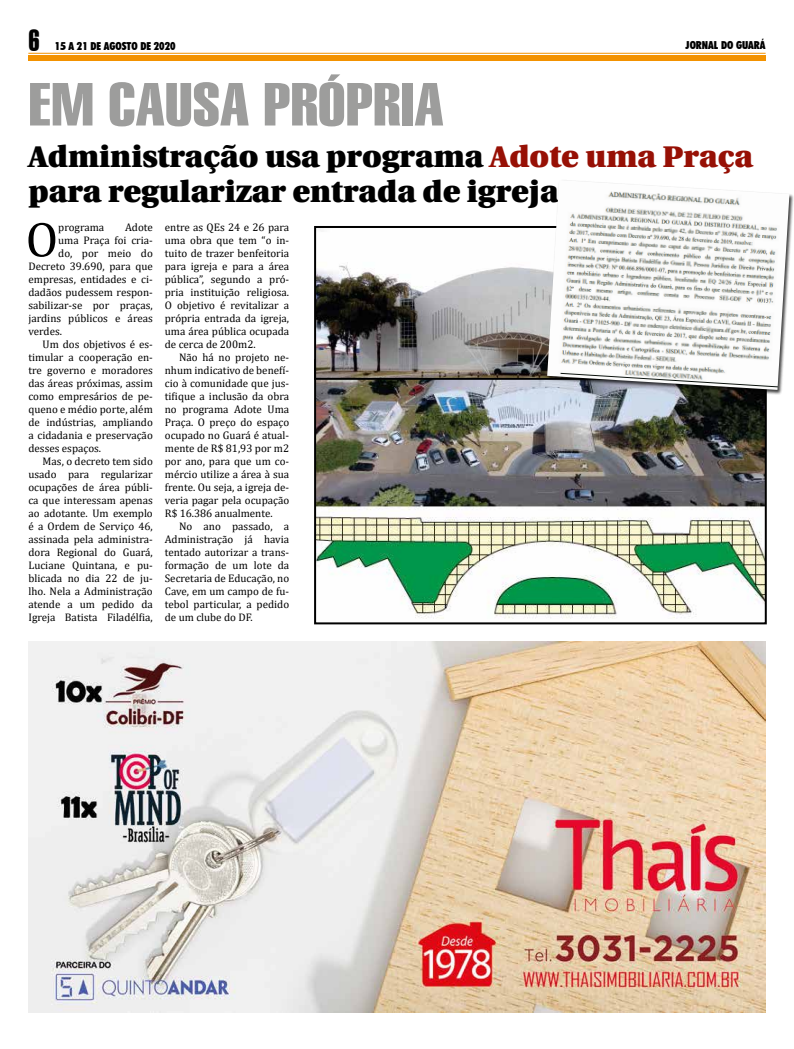
<style>
.page{position:relative;width:794px;height:1049px;background:#fff}
.page>*{position:absolute;margin:0;border:0;box-sizing:border-box;transform-origin:0 0}
.t1{font:59px "Swiss 911 BT Extra Compressed";color:#9d9d9c;scale:1.25 1}
.t2{font:50px "Cambria";color:#000}
.t3{font:900 30px/35px "Utopia";color:#000}
.t4{font:29.6px "Swiss 911 BT Extra Compressed";color:#000}
.t5{font:11px/13px "Cambria";color:#000;text-align:justify}
.t6{font:900 condensed 11px "Futura BT";color:#000}
.s1{color:#971005}
</style>
<div class="page">
<div style="left:28px;top:55px;width:737px;height:6px;background:#f39200"></div>
<hr style="left:28px;top:53px;width:737px;height:1px;background:#f39200">
<img style="left:314px;top:381px;width:453px;height:244px">
<svg style="left:314px;top:226px;width:232px;height:155px"></svg>
<img style="left:28px;top:642px;width:738px;height:370px">
<div style="left:546px;top:179px;width:248px;height:216px;background:#000;opacity:.75"></div>
<img style="left:547px;top:180px;width:242px;height:210px">
<h3 class="t4" style="left:28px;top:24px;width:13px">6</h3>
<p class="t6" style="left:55px;top:39px;width:122px">15 A 21 DE AGOSTO DE 2020</p>
<p class="t6" style="left:685px;top:38px;width:82px">JORNAL DO GUARÁ</p>
<h1 class="t1" style="left:28px;top:71px;width:334px">EM CAUSA PRÓPRIA</h1>
<h3 class="t3" style="left:28px;top:140px;width:726px">Administração usa programa <span class="s1">Adote uma Praça </span>para regularizar entrada de igreja</h3>
<h2 class="t2" style="left:26px;top:210px;width:34px">O</h2>
<p class="t5" style="left:58px;top:220px;width:48px">programa</p>
<p class="t5" style="left:125px;top:220px;width:29px">Adote</p>
<p class="t5" style="left:165px;top:220px;width:126px">entre as QEs 24 e 26 para uma obra que tem “o in&shy;tuito de trazer benfeitoria para igreja e para a área pública”, segundo a pró&shy;pria instituição religiosa.<br>O objetivo é revitalizar a própria entrada da igreja, uma área pública ocupada de cerca de 200m2.</p>
<p class="t5" style="left:165px;top:350px;width:126px;text-indent:14px">Não há no projeto ne&shy;nhum indicativo de benefí&shy;cio à comunidade que jus&shy;tifique a inclusão da obra no programa Adote Uma Praça. O preço do espaço ocupado no Guará é atual&shy;mente de R$ 81,93 por m2 por ano, para que um co&shy;mércio utilize a área à sua frente. Ou seja, a igreja de&shy;veria pagar pela ocupação R$ 16.386 anualmente.</p>
<p class="t5" style="left:165px;top:519px;width:126px;text-indent:14px">No ano passado, a Administração já havia tentado autorizar a trans&shy;formação de um lote da Secretaria de Educação, no Cave, em um campo de fu&shy;tebol particular, a pedido de um clube do DF.</p>
<p class="t5" style="left:58px;top:233px;width:96px">uma Praça foi cria-</p>
<p class="t5" style="left:58px;top:246px;width:96px">do, por meio do</p>
<p class="t5" style="left:28px;top:259px;width:126px">Decreto 39.690, para que</p>
<p class="t5" style="left:28px;top:272px;width:126px">empresas, entidades e ci-</p>
<p class="t5" style="left:28px;top:285px;width:126px">dadãos pudessem respon-</p>
<p class="t5" style="left:28px;top:298px;width:126px">sabilizar-se por praças,</p>
<p class="t5" style="left:28px;top:311px;width:126px">jardins públicos e áreas</p>
<p class="t5" style="left:28px;top:324px;width:35px">verdes.</p>
<p class="t5" style="left:43px;top:337px;width:112px">Um dos objetivos é es-</p>
<p class="t5" style="left:28px;top:350px;width:126px">timular a cooperação en-</p>
<p class="t5" style="left:28px;top:363px;width:126px">tre governo e moradores</p>
<p class="t5" style="left:28px;top:376px;width:126px">das áreas próximas, assim</p>
<p class="t5" style="left:28px;top:389px;width:126px">como empresários de pe-</p>
<p class="t5" style="left:28px;top:402px;width:126px">queno e médio porte, além</p>
<p class="t5" style="left:28px;top:415px;width:126px">de indústrias, ampliando</p>
<p class="t5" style="left:28px;top:428px;width:126px">a cidadania e preservação</p>
<p class="t5" style="left:28px;top:441px;width:74px">desses espaços.</p>
<p class="t5" style="left:43px;top:454px;width:112px">Mas, o decreto tem sido</p>
<p class="t5" style="left:28px;top:467px;width:126px">usado para regularizar</p>
<p class="t5" style="left:28px;top:480px;width:126px">ocupações de área públi-</p>
<p class="t5" style="left:28px;top:493px;width:126px">ca que interessam apenas</p>
<p class="t5" style="left:28px;top:506px;width:126px">ao adotante. Um exemplo</p>
<p class="t5" style="left:28px;top:519px;width:126px">é a Ordem de Serviço 46,</p>
<p class="t5" style="left:28px;top:532px;width:126px">assinada pela administra-</p>
<p class="t5" style="left:28px;top:545px;width:126px">dora Regional do Guará,</p>
<p class="t5" style="left:28px;top:558px;width:126px">Luciane Quintana, e pu-</p>
<p class="t5" style="left:28px;top:571px;width:126px">blicada no dia 22 de ju-</p>
<p class="t5" style="left:28px;top:584px;width:126px">lho. Nela a Administração</p>
<p class="t5" style="left:28px;top:597px;width:126px">atende a um pedido da</p>
<p class="t5" style="left:28px;top:610px;width:126px">Igreja Batista Filadélfia,</p>
</div>
